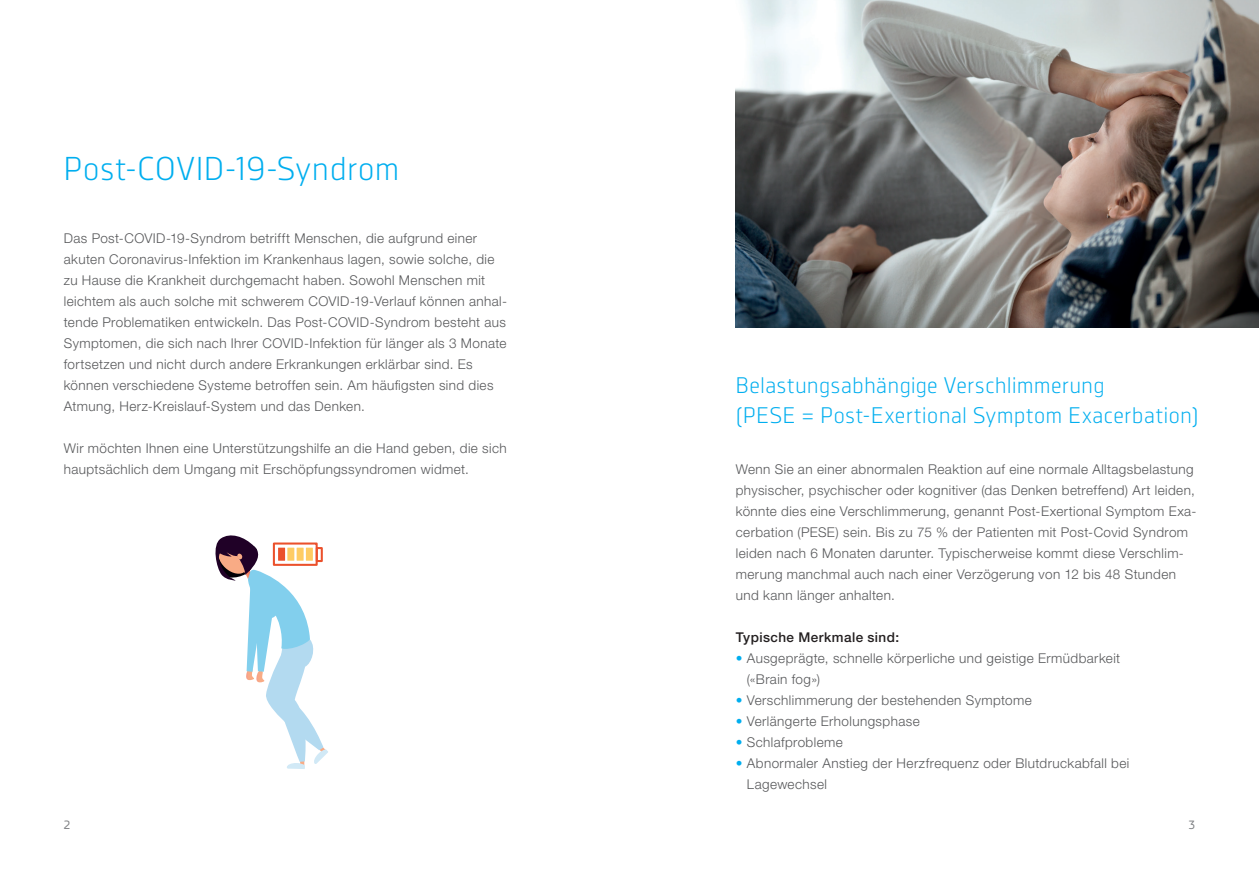
<style>
.page{position:relative;width:1259px;height:893px;background:#fff}
.page>*{position:absolute;margin:0;border:0;box-sizing:border-box;transform-origin:0 0}
.t1{font:300 33px "Decima Nova";letter-spacing:.025em;color:#00aeef}
.t2{font:300 22.5px/30px "Decima Nova";letter-spacing:.03em;color:#00aeef}
.t3{font:300 13.5px/21px "Helvetica Neue LT Std";letter-spacing:.03em;color:#57585a}
.t4{font:500 13.5px "Helvetica Neue LT Std";letter-spacing:.03em;color:#231f20}
.t5{font:12px "Decima Nova";color:#808285}
.s1{color:#00aeef}
</style>
<div class="page">
<img style="left:736px;top:0;width:523px;height:327px">
<svg style="left:215px;top:535px;width:113px;height:234px"></svg>
<div style="left:273px;top:542px;width:45px;height:24px;border:2px solid #eb512c"></div>
<div style="left:278px;top:548px;width:7px;height:13px;background:#eb512c"></div>
<div style="left:287px;top:548px;width:7px;height:13px;background:#fecc63"></div>
<div style="left:297px;top:548px;width:7px;height:13px;background:#fecc63"></div>
<div style="left:306px;top:548px;width:7px;height:13px;background:#fecc63"></div>
<div style="left:316px;top:547px;width:7px;height:15px;border:2px solid #eb512c"></div>
<h1 class="t1" style="left:64px;top:150px;width:337px">Post-COVID-19-Syndrom</h1>
<p class="t3" style="left:64px;top:227px;width:445px">Das Post-COVID-19-Syndrom betrifft Menschen, die aufgrund einer akuten Coronavirus-Infektion im Krankenhaus lagen, sowie solche, die zu Hause die Krankheit durchgemacht haben. Sowohl Menschen mit leichtem als auch solche mit schwerem COVID-19-Verlauf können anhal&shy;tende Problematiken entwickeln. Das Post-COVID-Syndrom besteht aus Symptomen, die sich nach Ihrer COVID-Infektion für länger als 3 Monate fortsetzen und nicht durch andere Erkrankungen erklärbar sind. Es können verschiedene Systeme betroffen sein. Am häufigsten sind dies Atmung, Herz-Kreislauf-System und das Denken.</p>
<p class="t3" style="left:64px;top:437px;width:444px">Wir möchten Ihnen eine Unterstützungshilfe an die Hand geben, die sich hauptsächlich dem Umgang mit Erschöpfungssyndromen widmet.</p>
<h2 class="t2" style="left:736px;top:370px;width:464px">Belastungsabhängige Verschlimmerung<br>(PESE = Post-Exertional Symptom Exacerbation)</h2>
<p class="t3" style="left:736px;top:458px;width:462px">Wenn Sie an einer abnormalen Reaktion auf eine normale Alltagsbelastung physischer, psychischer oder kognitiver (das Denken betreffend) Art leiden, könnte dies eine Verschlimmerung, genannt Post-Exertional Symptom Exa&shy;cerbation (PESE) sein. Bis zu 75 % der Patienten mit Post-Covid Syndrom leiden nach 6 Monaten darunter. Typischerweise kommt diese Verschlim&shy;merung manchmal auch nach einer Verzögerung von 12 bis 48 Stunden und kann länger anhalten.</p>
<p class="t4" style="left:736px;top:629px;width:165px">Typische Merkmale sind:</p>
<p class="t3" style="left:747px;top:647px;width:375px;text-indent:-11px"><span class="s1">•</span> Ausgeprägte, schnelle körperliche und geistige Ermüdbarkeit («Brain fog»)</p>
<p class="t3" style="left:736px;top:689px;width:297px"><span class="s1">•</span> Verschlimmerung der bestehenden Symptome</p>
<p class="t3" style="left:736px;top:710px;width:185px"><span class="s1">•</span> Verlängerte Erholungsphase</p>
<p class="t3" style="left:736px;top:731px;width:109px"><span class="s1">•</span> Schlafprobleme</p>
<p class="t3" style="left:747px;top:752px;width:384px;text-indent:-11px"><span class="s1">•</span> Abnormaler Anstieg der Herzfrequenz oder Blutdruckabfall bei<br>Lagewechsel</p>
<p class="t5" style="left:64px;top:818px;width:8px">2</p>
<p class="t5" style="left:1188px;top:818px;width:8px">3</p>
</div>
